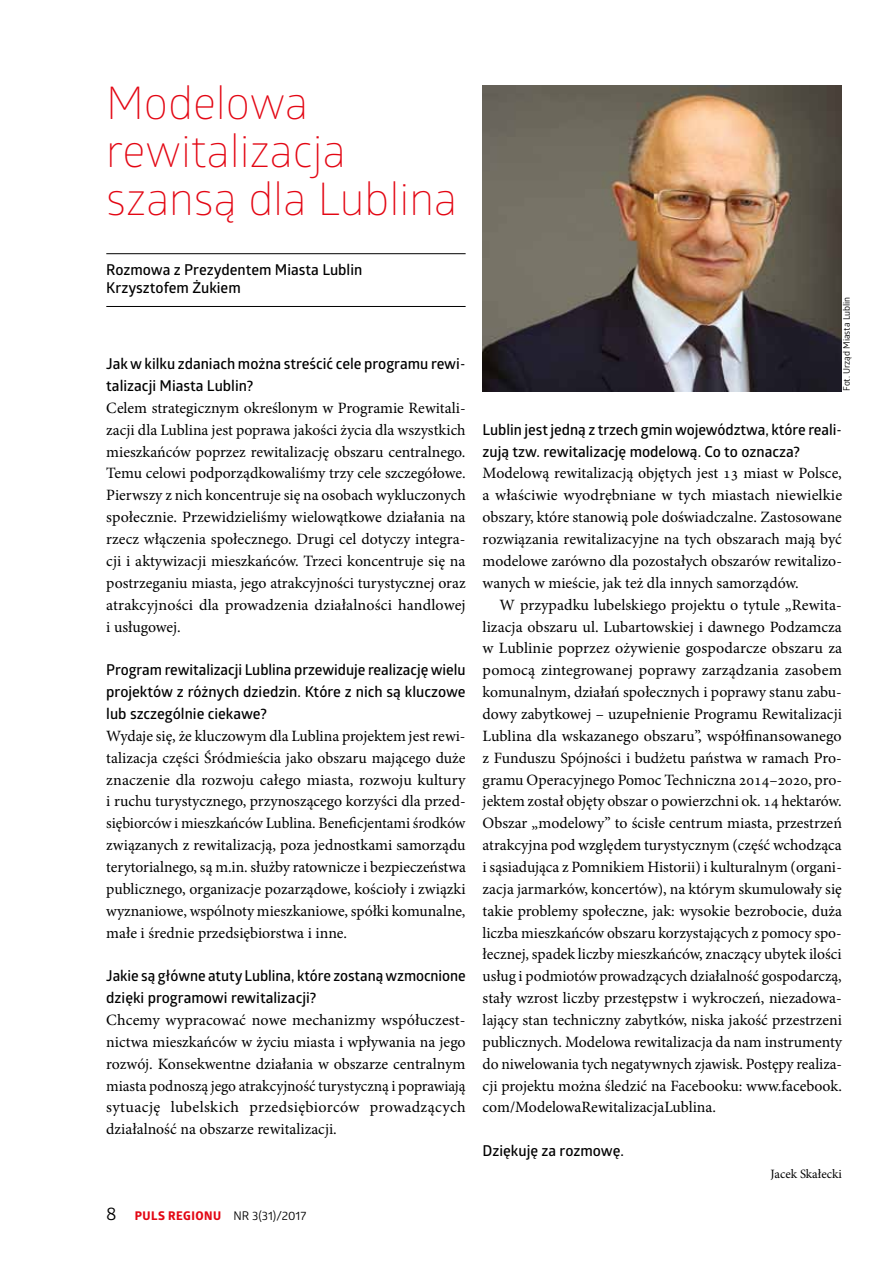
<style>
.page{position:relative;width:893px;height:1263px;background:#fff}
.page>*{position:absolute;margin:0;border:0;box-sizing:border-box;transform-origin:0 0}
.t1{font:300 45px/48px "Glober";color:#e30613}
.t2{font:15.75px/21.9px "Minion Pro";color:#000;text-align:justify}
.t3{font:600 15px/21.9px "Glober";color:#000}
.t4{font:12.75px "Minion Pro";color:#000}
.t5{font:12px "Glober";color:#000}
.t6{font:9px "Glober";color:#000}
.s1{font-size:18px}
.s2{font-family:"Globerx";font-weight:700;color:#e30613}
</style>
<div class="page">
<hr style="left:106px;top:253px;width:360px;height:1px;background:#000">
<hr style="left:106px;top:306px;width:360px;height:1px;background:#000">
<img style="left:483px;top:85px;width:359px;height:306px">
<h1 class="t1" style="left:106px;top:77px;width:352px">Modelowa rewitalizacja szansą dla Lublina</h1>
<p class="t3" style="left:106px;top:261px;width:258px;line-height:18px">Rozmowa z Prezydentem Miasta Lublin<br>Krzysztofem Żukiem</p>
<p class="t3" style="left:106px;top:352px;width:361px">Jak w kilku zdaniach można streścić cele programu rewi&shy;talizacji Miasta Lublin?</p>
<p class="t2" style="left:106px;top:397px;width:361px">Celem strategicznym określonym w Programie Rewitali&shy;zacji dla Lublina jest poprawa jakości życia dla wszystkich mieszkańców poprzez rewitalizację obszaru centralnego.<br>Temu celowi podporządkowaliśmy trzy cele szczegółowe.<br>Pierwszy z nich koncentruje się na osobach wykluczonych społecznie. Przewidzieliśmy wielowątkowe działania na rzecz włączenia społecznego. Drugi cel dotyczy integra&shy;cji i aktywizacji mieszkańców. Trzeci koncentruje się na postrzeganiu miasta, jego atrakcyjności turystycznej oraz atrakcyjności dla prowadzenia działalności handlowej i usługowej.</p>
<p class="t3" style="left:106px;top:658px;width:361px;text-align:justify">Program rewitalizacji Lublina przewiduje realizację wielu projektów z różnych dziedzin. Które z nich są kluczowe lub szczególnie ciekawe?</p>
<p class="t2" style="left:106px;top:725px;width:361px">Wydaje się, że kluczowym dla Lublina projektem jest rewi&shy;talizacja części Śródmieścia jako obszaru mającego duże znaczenie dla rozwoju całego miasta, rozwoju kultury i ruchu turystycznego, przynoszącego korzyści dla przed&shy;siębiorców i mieszkańców Lublina. Beneficjentami środków związanych z rewitalizacją, poza jednostkami samorządu terytorialnego, są m.in. służby ratownicze i bezpieczeństwa publicznego, organizacje pozarządowe, kościoły i związki wyznaniowe, wspólnoty mieszkaniowe, spółki komunalne, małe i średnie przedsiębiorstwa i inne.</p>
<p class="t3" style="left:106px;top:964px;width:361px">Jakie są główne atuty Lublina, które zostaną wzmocnione dzięki programowi rewitalizacji?</p>
<p class="t2" style="left:106px;top:1009px;width:361px">Chcemy wypracować nowe mechanizmy współuczest&shy;nictwa mieszkańców w życiu miasta i wpływania na jego rozwój. Konsekwentne działania w obszarze centralnym miasta podnoszą jego atrakcyjność turystyczną i poprawiają sytuację lubelskich przedsiębiorców prowadzących działalność na obszarze rewitalizacji.</p>
<p class="t5" style="left:106px;top:1208px;width:202px"><span class="s1">8</span> <span class="s2">PULS REGIONU</span> NR 3(31)/2017</p>
<p class="t6" style="left:840px;top:391px;width:96px;rotate:-90deg">Fot. Urząd Miasta Lublin</p>
<p class="t3" style="left:483px;top:418px;width:361px">Lublin jest jedną z trzech gmin województwa, które reali&shy;zują tzw. rewitalizację modelową. Co to oznacza?</p>
<p class="t2" style="left:483px;top:463px;width:361px">Modelową rewitalizacją objętych jest 13 miast w Polsce, a właściwie wyodrębniane w tych miastach niewielkie obszary, które stanowią pole doświadczalne. Zastosowane rozwiązania rewitalizacyjne na tych obszarach mają być modelowe zarówno dla pozostałych obszarów rewitalizo&shy;wanych w mieście, jak też dla innych samorządów.</p>
<p class="t2" style="left:483px;top:594px;width:361px;text-indent:17px">W przypadku lubelskiego projektu o tytule „Rewita&shy;lizacja obszaru ul. Lubartowskiej i dawnego Podzamcza w Lublinie poprzez ożywienie gospodarcze obszaru za pomocą zintegrowanej poprawy zarządzania zasobem komunalnym, działań społecznych i poprawy stanu zabu&shy;dowy zabytkowej – uzupełnienie Programu Rewitalizacji Lublina dla wskazanego obszaru”, współfinansowanego z Funduszu Spójności i budżetu państwa w ramach Pro&shy;gramu Operacyjnego Pomoc Techniczna 2014–2020, pro&shy;jektem został objęty obszar o powierzchni ok. 14 hektarów.<br>Obszar „modelowy” to ścisłe centrum miasta, przestrzeń atrakcyjna pod względem turystycznym (część wchodząca i sąsiadująca z Pomnikiem Historii) i kulturalnym (organi&shy;zacja jarmarków, koncertów), na którym skumulowały się takie problemy społeczne, jak: wysokie bezrobocie, duża liczba mieszkańców obszaru korzystających z pomocy spo&shy;łecznej, spadek liczby mieszkańców, znaczący ubytek ilości usług i podmiotów prowadzących działalność gospodarczą, stały wzrost liczby przestępstw i wykroczeń, niezadowa&shy;lający stan techniczny zabytków, niska jakość przestrzeni publicznych. Modelowa rewitalizacja da nam instrumenty do niwelowania tych negatywnych zjawisk. Postępy realiza&shy;cji projektu można śledzić na Facebooku: www.facebook. com/ModelowaRewitalizacjaLublina.</p>
<p class="t3" style="left:483px;top:1139px;width:143px">Dziękuję za rozmowę.</p>
<p class="t4" style="left:771px;top:1165px;width:73px">Jacek Skałecki</p>
</div>
